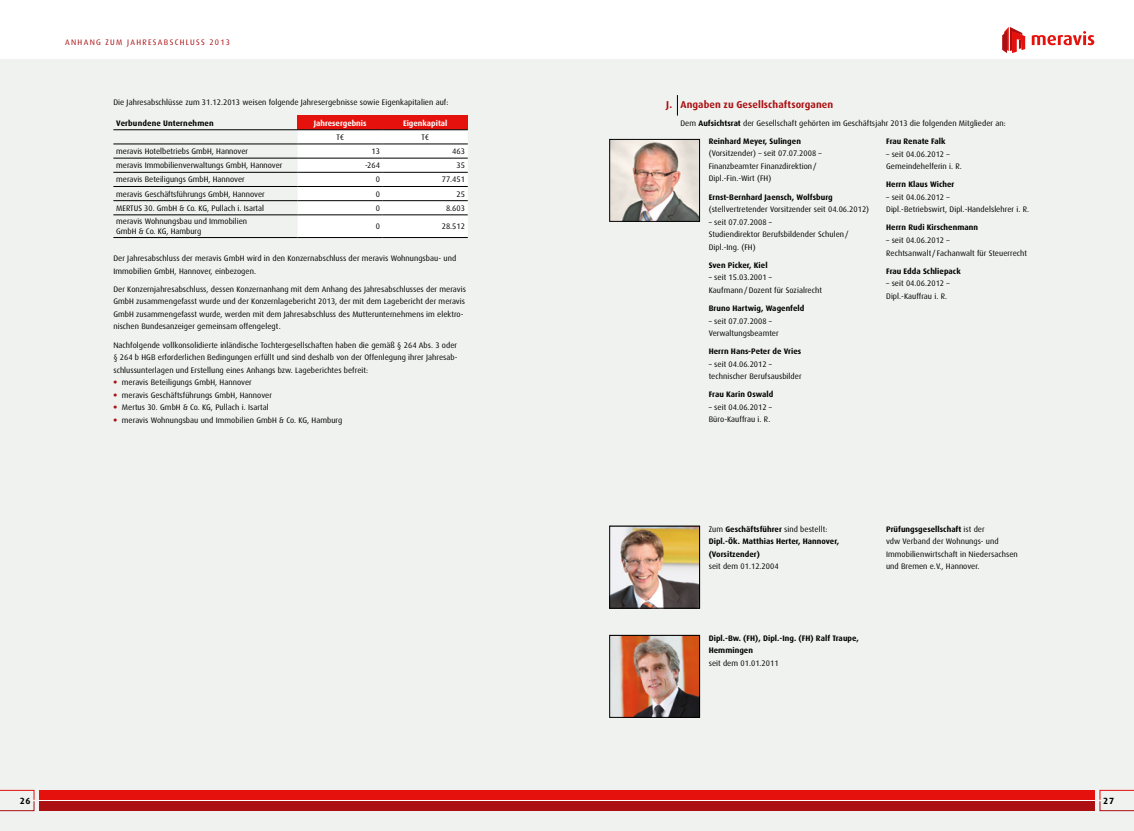
<style>
.page{position:relative;width:1134px;height:831px;background:#fff}
.page>*{position:absolute;margin:0;border:0;box-sizing:border-box;transform-origin:0 0}
.t1{font:700 10px "Dax Pro";letter-spacing:.01em;color:#ac1013}
.t2{font:700 9px "Dax Pro";color:#000}
.t3{font:8px/12.5px "Dax Pro";letter-spacing:.005em;color:#000}
.t4{font:700 8px/12.5px "Dax Pro";letter-spacing:.005em;color:#000}
.t5{font:8px "Dax Pro";letter-spacing:.16em;color:#ac1013}
.t6{font:700 8px "Dax Pro";color:#fff}
.s1{font-weight:900;color:#ac1013}
.s2{font-weight:700}
.s3{font-weight:400}
</style>
<div class="page">
<div style="left:567px;top:60px;width:567px;height:771px;background:#f0f2ef"></div>
<div style="left:0;top:60px;width:567px;height:771px;background:#f0f2ef"></div>
<svg style="left:1002px;top:27px;width:23px;height:26px"></svg>
<svg style="left:1032px;top:31px;width:62px;height:14px"></svg>
<svg style="left:40px;top:799px;width:527px;height:2px"></svg>
<div style="left:40px;top:801px;width:527px;height:10px;background:#ac1013"></div>
<div style="left:40px;top:789px;width:527px;height:10px;background:#e5110c"></div>
<svg style="left:567px;top:799px;width:527px;height:2px"></svg>
<div style="left:567px;top:801px;width:527px;height:10px;background:#ac1013"></div>
<div style="left:567px;top:789px;width:527px;height:10px;background:#e5110c"></div>
<svg style="left:0;top:789px;width:35px;height:22px"></svg>
<svg style="left:1099px;top:789px;width:35px;height:22px"></svg>
<img style="left:611px;top:141px;width:87px;height:78px">
<div style="left:609px;top:139px;width:91px;height:82px;border:1px solid #000"></div>
<div style="left:298px;top:116px;width:85px;height:14px;background:#e5110c"></div>
<div style="left:383px;top:116px;width:85px;height:14px;background:#e5110c"></div>
<div style="left:298px;top:130px;width:170px;height:107px;background:#fff"></div>
<hr style="left:113px;top:158px;width:185px;height:1px;background:#000">
<hr style="left:298px;top:158px;width:85px;height:1px;background:#000">
<hr style="left:383px;top:158px;width:85px;height:1px;background:#000">
<hr style="left:113px;top:237px;width:185px;height:1px;background:#000">
<hr style="left:298px;top:237px;width:85px;height:1px;background:#000">
<hr style="left:383px;top:237px;width:85px;height:1px;background:#000">
<hr style="left:113px;top:129px;width:185px;height:1px;background:#000">
<hr style="left:298px;top:129px;width:85px;height:1px;background:#000">
<hr style="left:113px;top:144px;width:185px;height:1px;background:#000">
<hr style="left:298px;top:144px;width:85px;height:1px;background:#000">
<hr style="left:383px;top:144px;width:85px;height:1px;background:#000">
<hr style="left:113px;top:172px;width:185px;height:1px;background:#000">
<hr style="left:298px;top:172px;width:85px;height:1px;background:#000">
<hr style="left:383px;top:172px;width:85px;height:1px;background:#000">
<hr style="left:113px;top:186px;width:185px;height:1px;background:#000">
<hr style="left:298px;top:186px;width:85px;height:1px;background:#000">
<hr style="left:383px;top:186px;width:85px;height:1px;background:#000">
<hr style="left:113px;top:200px;width:185px;height:1px;background:#000">
<hr style="left:298px;top:200px;width:85px;height:1px;background:#000">
<hr style="left:383px;top:200px;width:85px;height:1px;background:#000">
<hr style="left:113px;top:215px;width:185px;height:1px;background:#000">
<hr style="left:298px;top:215px;width:85px;height:1px;background:#000">
<hr style="left:383px;top:215px;width:85px;height:1px;background:#000">
<hr style="left:383px;top:129px;width:85px;height:1px;background:#000">
<svg style="left:677px;top:95px;width:1px;height:21px"></svg>
<img style="left:611px;top:528px;width:87px;height:78px">
<div style="left:609px;top:526px;width:91px;height:82px;border:1px solid #000"></div>
<img style="left:611px;top:637px;width:87px;height:78px">
<div style="left:609px;top:635px;width:91px;height:82px;border:1px solid #000"></div>
<p class="t5" style="left:65px;top:37px;width:166px">ANHANG ZUM JAHRESABSCHLUSS 2013</p>
<p class="t3" style="left:113px;top:95px;width:337px">Die Jahresabschlüsse zum 31.12.2013 weisen folgende Jahresergebnisse sowie Eigenkapitalien auf:</p>
<p class="t4" style="left:116px;top:116px;width:99px">Verbundene Unternehmen</p>
<p class="t6" style="left:314px;top:118px;width:54px">Jahresergebnis</p>
<p class="t6" style="left:403px;top:118px;width:46px">Eigenkapital</p>
<p class="t3" style="left:336px;top:131px;width:9px">T€</p>
<p class="t3" style="left:421px;top:131px;width:9px">T€</p>
<p class="t3" style="left:116px;top:145px;width:133px">meravis Hotelbetriebs GmbH, Hannover</p>
<p class="t3" style="left:371px;top:145px;width:10px">13</p>
<p class="t3" style="left:452px;top:145px;width:14px">463</p>
<p class="t3" style="left:116px;top:159px;width:168px">meravis Immobilienverwaltungs GmbH, Hannover</p>
<p class="t3" style="left:365px;top:159px;width:16px">-264</p>
<p class="t3" style="left:456px;top:159px;width:10px">35</p>
<p class="t3" style="left:116px;top:173px;width:130px">meravis Beteiligungs GmbH, Hannover</p>
<p class="t3" style="left:376px;top:173px;width:6px">0</p>
<p class="t3" style="left:442px;top:173px;width:25px">77.451</p>
<p class="t3" style="left:116px;top:187px;width:150px">meravis Geschäftsführungs GmbH, Hannover</p>
<p class="t3" style="left:376px;top:187px;width:6px">0</p>
<p class="t3" style="left:456px;top:187px;width:10px">25</p>
<p class="t3" style="left:116px;top:201px;width:149px">MERTUS 30. GmbH &amp; Co. KG, Pullach i. Isartal</p>
<p class="t3" style="left:376px;top:201px;width:6px">0</p>
<p class="t3" style="left:446px;top:201px;width:20px">8.603</p>
<p class="t3" style="left:116px;top:217px;width:132px;line-height:9.6px">meravis Wohnungsbau und Immobilien<br>GmbH &amp; Co. KG, Hamburg</p>
<p class="t3" style="left:376px;top:220px;width:6px">0</p>
<p class="t3" style="left:442px;top:220px;width:25px">28.512</p>
<p class="t3" style="left:113px;top:252px;width:344px">Der Jahresabschluss der meravis GmbH wird in den Konzernabschluss der meravis Wohnungsbau- und<br>Immobilien GmbH, Hannover, einbezogen.</p>
<p class="t3" style="left:113px;top:283px;width:354px">Der Konzernjahresabschluss, dessen Konzernanhang mit dem Anhang des Jahresabschlusses der meravis GmbH zusammengefasst wurde und der Konzernlagebericht 2013, der mit dem Lagebericht der meravis GmbH zusammengefasst wurde, werden mit dem Jahresabschluss des Mutterunternehmens im elektro&shy;nischen Bundesanzeiger gemeinsam offengelegt.</p>
<p class="t3" style="left:113px;top:338px;width:346px;text-align:justify">Nachfolgende vollkonsolidierte inländische Tochtergesellschaften haben die gemäß § 264 Abs. 3 oder § 264 b HGB erforderlichen Bedingungen erfüllt und sind deshalb von der Offenlegung ihrer Jahresab&shy;schlussunterlagen und Erstellung eines Anhangs bzw. Lageberichtes befreit:</p>
<p class="t3" style="left:113px;top:376px;width:140px"><span class="s1">•</span> meravis Beteiligungs GmbH, Hannover</p>
<p class="t3" style="left:113px;top:388px;width:160px"><span class="s1">•</span> meravis Geschäftsführungs GmbH, Hannover</p>
<p class="t3" style="left:113px;top:401px;width:157px"><span class="s1">•</span> Mertus 30. GmbH &amp; Co. KG, Pullach i. Isartal</p>
<p class="t3" style="left:113px;top:413px;width:230px"><span class="s1">•</span> meravis Wohnungsbau und Immobilien GmbH &amp; Co. KG, Hamburg</p>
<p class="t1" style="left:666px;top:98px;width:169px">J. Angaben zu Gesellschaftsorganen</p>
<p class="t3" style="left:680px;top:116px;width:327px">Dem <span class="s2">Aufsichtsrat</span> der Gesellschaft gehörten im Geschäftsjahr 2013 die folgenden Mitglieder an:</p>
<p class="t4" style="left:709px;top:135px;width:94px">Reinhard Meyer, Sulingen</p>
<p class="t3" style="left:709px;top:147px;width:115px">(Vorsitzender) – seit 07.07.2008 –<br>Finanzbeamter Finanzdirektion /<br>Dipl.-Fin.-Wirt (FH)</p>
<p class="t4" style="left:709px;top:190px;width:125px">Ernst-Bernhard Jaensch, Wolfsburg</p>
<p class="t3" style="left:709px;top:203px;width:162px">(stellvertretender Vorsitzender seit 04.06.2012)</p>
<p class="t3" style="left:709px;top:215px;width:142px">– seit 07.07.2008 –<br>Studiendirektor Berufsbildender Schulen /<br>Dipl.-Ing. (FH)</p>
<p class="t4" style="left:709px;top:258px;width:60px">Sven Picker, Kiel</p>
<p class="t3" style="left:709px;top:271px;width:115px">– seit 15.03.2001 –<br>Kaufmann /Dozent für Sozialrecht</p>
<p class="t4" style="left:709px;top:302px;width:97px">Bruno Hartwig, Wagenfeld</p>
<p class="t3" style="left:709px;top:314px;width:71px">– seit 07.07.2008 –<br>Verwaltungsbeamter</p>
<p class="t4" style="left:709px;top:345px;width:94px">Herrn Hans-Peter de Vries</p>
<p class="t3" style="left:709px;top:357px;width:94px">– seit 04.06.2012 – technischer Berufsausbilder</p>
<p class="t4" style="left:709px;top:388px;width:66px">Frau Karin Oswald</p>
<p class="t3" style="left:709px;top:400px;width:65px">– seit 04.06.2012 –<br>Büro-Kauffrau i. R.</p>
<p class="t4" style="left:886px;top:135px;width:61px">Frau Renate Falk</p>
<p class="t3" style="left:886px;top:147px;width:77px">– seit 04.06.2012 –<br>Gemeindehelferin i. R.</p>
<p class="t4" style="left:886px;top:178px;width:70px">Herrn Klaus Wicher</p>
<p class="t3" style="left:886px;top:190px;width:145px">– seit 04.06.2012 –<br>Dipl.-Betriebswirt, Dipl.-Handelslehrer i. R.</p>
<p class="t4" style="left:886px;top:221px;width:93px">Herrn Rudi Kirschenmann</p>
<p class="t3" style="left:886px;top:234px;width:142px">– seit 04.06.2012 –<br>Rechtsanwalt / Fachanwalt für Steuerrecht</p>
<p class="t4" style="left:886px;top:264px;width:76px">Frau Edda Schliepack</p>
<p class="t3" style="left:886px;top:277px;width:65px">– seit 04.06.2012 –<br>Dipl.-Kauffrau i. R.</p>
<p class="t4" style="left:709px;top:522px;width:132px"><span class="s3">Zum</span> Geschäftsführer <span class="s3">sind bestellt:<br></span>Dipl.-Ök. Matthias Herter, Hannover, (Vorsitzender)</p>
<p class="t3" style="left:709px;top:559px;width:71px">seit dem 01.12.2004</p>
<p class="t4" style="left:709px;top:631px;width:152px">Dipl.-Bw. (FH), Dipl.-Ing. (FH) Ralf Traupe,<br>Hemmingen</p>
<p class="t3" style="left:709px;top:656px;width:71px">seit dem 01.01.2011</p>
<p class="t3" style="left:886px;top:522px;width:133px"><span class="s2">Prüfungsgesellschaft</span> ist der<br>vdw Verband der Wohnungs- und<br>Immobilienwirtschaft in Niedersachsen und Bremen e.V., Hannover.</p>
<p class="t2" style="left:20px;top:794px;width:12px">26</p>
<p class="t2" style="left:1103px;top:794px;width:12px">27</p>
</div>
